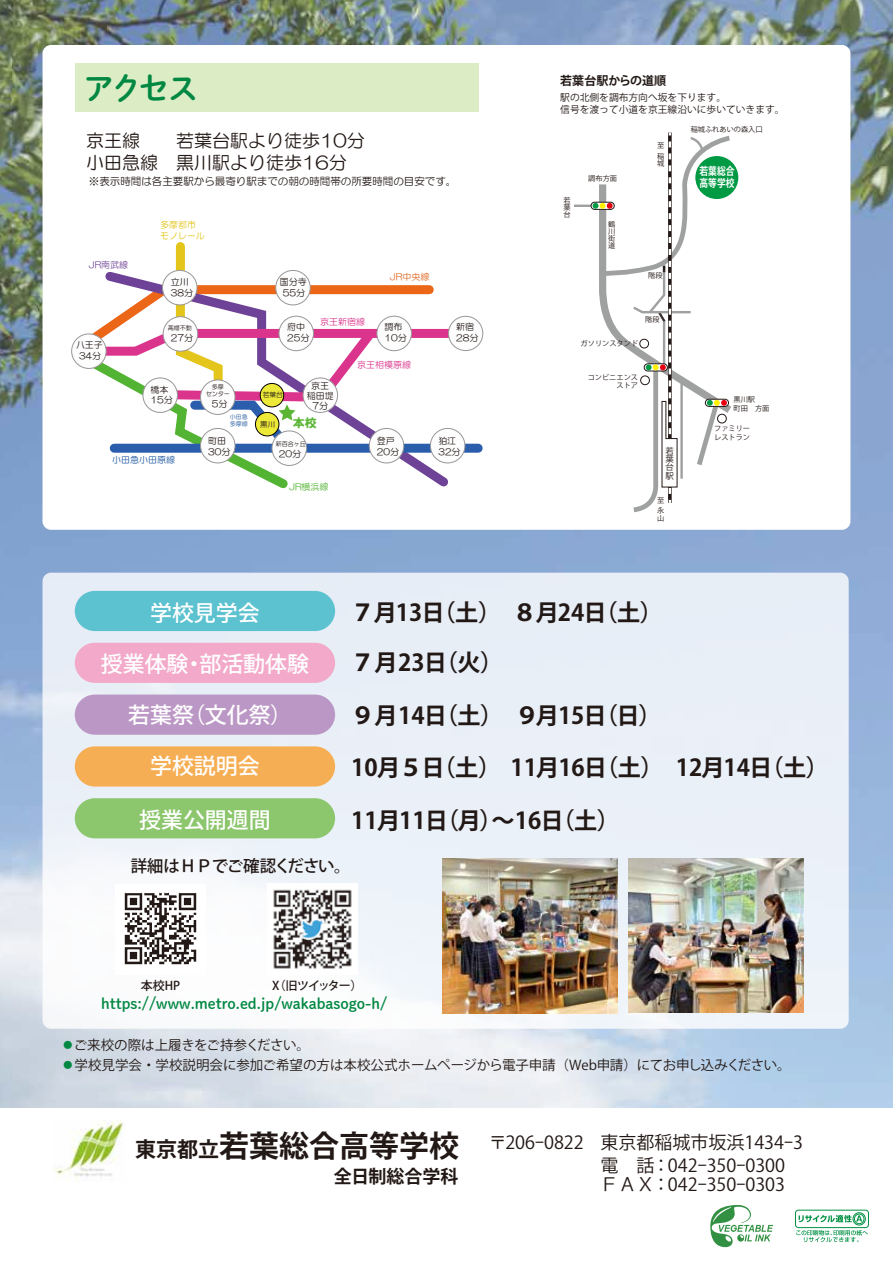
<style>
.page{position:relative;width:893px;height:1263px;background:#fff}
.page>*{position:absolute;margin:0;border:0;box-sizing:border-box;transform-origin:0 0}
.t1{font:31.5px "Shuei M Go Std B";color:#008842}
.t2{font:700 23.25px "Koz Go Pro";letter-spacing:-.03em;color:#221815}
.t3{font:500 21.9px "Koz Go Pro";color:#fff}
.t4{font:18px/22.5px "Koz Go Pro";color:#221815}
.t5{font:18px/21.6px "HG Maru Gothic MPRO";color:#221815}
.t6{font:700 18px "Koz Go Pr 6 N";color:#221815}
.t7{font:500 16.5px "Koz Go Pro";letter-spacing:-.035em;color:#221815}
.t8{font:15px "Shuei M Go Std B";color:#008842}
.t9{font:13.5px "Koz Go Pro";color:#221815}
.t10{font:500 12px "Koz Go Pro";letter-spacing:-.055em;color:#221815}
.t11{font:700 12px "Koz Go Pro";color:#221815}
.t12{font:12px "HGS Soei Kakugothic UB";color:#5ab534}
.t13{font:700 10.8px/12px "Koz Go Pr 6 N";color:#fff;scale:.81 1}
.t14{font:10.5px "HG Maru Gothic MPRO";color:#221815}
.t15{font:9.75px/11.7px "Koz Go Pro";color:#221815}
.t16{font:9px/10.8px "HG Maru Gothic MPRO";color:#221815}
.t17{font:9px "HG Maru Gothic MPRO";color:#db348d}
.t18{font:9px/10.8px "HG Maru Gothic MPRO";color:#e3c51c}
.t19{font:9px "HG Maru Gothic MPRO";color:#235aa0}
.t20{font:9px "HG Maru Gothic MPRO";color:#e0641d}
.t21{font:9px "HG Maru Gothic MPRO";color:#53b332}
.t22{font:9px "HG Maru Gothic MPRO";color:#6e4296}
.t23{font:8.4px/8.4px "Koz Go Pr 6 N";color:#221815;text-align:justify}
.t24{font:7.5px "HG Maru Gothic MPRO";color:#221815}
.t25{font:7.2px/7.2px "Koz Go Pr 6 N";color:#221815}
.t26{font:6.75px "HG Maru Gothic MPRO";color:#221815}
.t27{font:6px/7.2px "HG Maru Gothic MPRO";color:#221815}
.t28{font:6px/7.2px "HG Maru Gothic MPRO";color:#235aa0}
.s1{color:#008842}
.s2{font-family:"Koz Go Pr 6 N";font-weight:700;font-size:21px}
.s3{font-family:"Koz Go Pr 6 N";font-weight:700;font-size:30px}
</style>
<div class="page">
<img style="left:0;top:0;width:893px;height:1107px">
<div style="left:43px;top:45px;width:807px;height:485px;background:#fff;border-radius:8px"></div>
<div style="left:75px;top:63px;width:404px;height:49px;background:#dcecc4"></div>
<img style="left:53px;top:1121px;width:70px;height:60px">
<div style="left:71px;top:334px;width:35px;height:35px;border:1px solid #999798;border-radius:50%"></div>
<svg style="left:72px;top:242px;width:412px;height:247px"></svg>
<svg style="left:710px;top:1205px;width:63px;height:42px"></svg>
<svg style="left:799px;top:1215px;width:63px;height:7px"></svg>
<svg style="left:796px;top:1230px;width:72px;height:12px"></svg>
<div style="left:853px;top:1212px;width:13px;height:13px;border:1px solid #009143;border-radius:50%"></div>
<div style="left:854px;top:1214px;width:10px;height:10px;border:1px solid #009143;border-radius:50%"></div>
<div style="left:795px;top:1210px;width:74px;height:18px;border:1px solid #009143;border-radius:3px"></div>
<div style="left:43px;top:573px;width:806px;height:456px;background:linear-gradient(to right,#f3f6fa,#e7eef7);border-radius:8px"></div>
<div style="left:75px;top:591px;width:260px;height:40px;background:#5dc2d0;border-radius:20px"></div>
<div style="left:75px;top:694px;width:260px;height:41px;background:#bb97c5;border-radius:20px"></div>
<div style="left:75px;top:643px;width:260px;height:40px;background:#f3a9c9;border-radius:20px"></div>
<div style="left:75px;top:746px;width:260px;height:40px;background:#f6ae54;border-radius:20px"></div>
<div style="left:75px;top:798px;width:260px;height:40px;background:#8cc66d;border-radius:20px"></div>
<img style="left:115px;top:884px;width:90px;height:90px">
<img style="left:628px;top:859px;width:176px;height:154px">
<img style="left:442px;top:859px;width:176px;height:154px">
<img style="left:267px;top:884px;width:90px;height:90px">
<hr style="left:574px;top:205px;width:29px;height:2px;background:#9fa0a0">
<div style="left:591px;top:202px;width:23px;height:8px;border:1px solid #221815;border-radius:4px"></div>
<svg style="left:593px;top:132px;width:144px;height:381px"></svg>
<h1 class="t1" style="left:83px;top:65px;width:117px">アクセス</h1>
<p class="t5" style="left:86px;top:130px;width:280px">京王線　　若葉台駅より徒歩10分小田急線　黒川駅より徒歩16分</p>
<p class="t14" style="left:89px;top:176px;width:369px">※表示時間は各主要駅から最寄り駅までの朝の時間帯の所要時間の目安です。</p>
<p class="t22" style="left:89px;top:260px;width:41px">JR南武線</p>
<p class="t16" style="left:76px;top:339px;width:28px;text-align:center">八王子<br>34分</p>
<p class="t18" style="left:160px;top:220px;width:46px">多摩都市モノレール</p>
<p class="t16" style="left:171px;top:276px;width:24px">立川<br>38分</p>
<p class="t16" style="left:280px;top:276px;width:28px;text-align:center">国分寺<br>55分</p>
<p class="t20" style="left:390px;top:272px;width:41px">JR中央線</p>
<p class="t27" style="left:168px;top:324px;width:25px">高幡不動</p>
<p class="t16" style="left:171px;top:332px;width:24px">27分</p>
<p class="t16" style="left:287px;top:321px;width:24px">府中<br>25分</p>
<p class="t17" style="left:320px;top:317px;width:46px">京王新宿線</p>
<p class="t16" style="left:385px;top:321px;width:24px">調布<br>10分</p>
<p class="t16" style="left:456px;top:321px;width:24px">新宿<br>28分</p>
<p class="t17" style="left:357px;top:361px;width:55px">京王相模原線</p>
<p class="t16" style="left:150px;top:384px;width:24px">橋本<br>15分</p>
<p class="t27" style="left:206px;top:383px;width:25px">　多摩センター</p>
<p class="t16" style="left:212px;top:399px;width:17px">5分</p>
<p class="t26" style="left:263px;top:391px;width:22px">若葉台</p>
<p class="t16" style="left:307px;top:381px;width:28px;line-height:9.8px;text-align:center">京王稲田堤<br>7分</p>
<p class="t28" style="left:230px;top:413px;width:19px">小田急多摩線</p>
<p class="t24" style="left:260px;top:420px;width:16px">黒川</p>
<p class="t12" style="left:293px;top:416px;width:25px">本校</p>
<p class="t19" style="left:112px;top:455px;width:64px">小田急小田原線</p>
<p class="t16" style="left:208px;top:436px;width:24px">町田<br>30分</p>
<p class="t16" style="left:377px;top:436px;width:24px">登戸<br>20分</p>
<p class="t16" style="left:438px;top:436px;width:24px">狛江<br>32分</p>
<p class="t27" style="left:276px;top:440px;width:31px">新百合ヶ丘</p>
<p class="t16" style="left:279px;top:448px;width:24px">20分</p>
<p class="t21" style="left:289px;top:482px;width:41px">JR横浜線</p>
<p class="t11" style="left:560px;top:73px;width:107px">若葉台駅からの道順</p>
<p class="t15" style="left:560px;top:92px;width:226px">駅の北側を調布方向へ坂を下ります。<br>信号を渡って小道を京王線沿いに歩いていきます。</p>
<p class="t25" style="left:563px;top:196px;width:9px;text-align:justify">若葉台</p>
<p class="t25" style="left:588px;top:175px;width:30px">調布方面</p>
<p class="t25" style="left:608px;top:221px;width:8px;text-align:justify">鶴川街道</p>
<p class="t25" style="left:657px;top:140px;width:8px;line-height:10.5px">至稲</p>
<p class="t25" style="left:657px;top:160px;width:9px">城</p>
<p class="t25" style="left:648px;top:271px;width:16px">階段</p>
<p class="t25" style="left:645px;top:316px;width:16px">階段</p>
<p class="t25" style="left:581px;top:340px;width:59px">ガソリンスタンド</p>
<p class="t25" style="left:588px;top:373px;width:52px;line-height:8.4px;text-align:right">コンビニエンスストア</p>
<p class="t23" style="left:665px;top:447px;width:10px">若葉台駅</p>
<p class="t25" style="left:657px;top:495px;width:8px;line-height:10.5px">至永</p>
<p class="t25" style="left:657px;top:514px;width:8px">山</p>
<p class="t25" style="left:691px;top:126px;width:74px">稲城ふれあいの森入口</p>
<p class="t13" style="left:699px;top:166px;width:45px">若葉総合高等学校</p>
<p class="t25" style="left:733px;top:395px;width:38px;line-height:8.4px">黒川駅<br>町田　方面</p>
<p class="t25" style="left:714px;top:425px;width:37px;line-height:8.4px">ファミリーレストラン</p>
<p class="t3" style="left:150px;top:598px;width:111px">学校見学会</p>
<p class="t2" style="left:351px;top:597px;width:313px">７月13日（土）　８月24日（土）</p>
<p class="t3" style="left:101px;top:650px;width:210px">授業体験・部活動体験</p>
<p class="t2" style="left:351px;top:648px;width:154px">７月23日（火）</p>
<p class="t3" style="left:128px;top:701px;width:165px">若葉祭（文化祭）</p>
<p class="t3" style="left:150px;top:752px;width:111px">学校説明会</p>
<p class="t3" style="left:139px;top:806px;width:133px">授業公開週間</p>
<p class="t7" style="left:131px;top:855px;width:221px">詳細はＨＰでご確認ください。</p>
<p class="t2" style="left:351px;top:700px;width:312px">９月14日（土）　９月15日（日）</p>
<p class="t2" style="left:351px;top:752px;width:479px">10月５日（土） 11月16日（土）　12月14日（土）</p>
<p class="t2" style="left:351px;top:805px;width:270px">11月11日（月）～16日（土）</p>
<p class="t10" style="left:141px;top:977px;width:41px">本校HP</p>
<p class="t10" style="left:272px;top:977px;width:92px">X（旧ツイッター）</p>
<p class="t8" style="left:101px;top:992px;width:288px">https://www.metro.ed.jp/wakabasogo-h/</p>
<p class="t9" style="left:61px;top:1037px;width:250px"><span class="s1">●</span>ご来校の際は上履きをご持参ください。</p>
<p class="t9" style="left:61px;top:1056px;width:731px"><span class="s1">●</span>学校見学会・学校説明会に参加ご希望の方は本校公式ホームページから電子申請（Web申請）にてお申し込みください。</p>
<p class="t4" style="left:600px;top:1132px;width:204px;text-indent:-465px"><span class="s2">東京都立</span><span class="s3">若葉総合高等学校</span> 〒206-0822 東京都稲城市坂浜1434-3電　話：042-350-0300</p>
<p class="t4" style="left:600px;top:1174px;width:186px">ＦＡＸ：042-350-0303</p>
<p class="t6" style="left:334px;top:1166px;width:126px">全日制総合学科</p>
</div>
